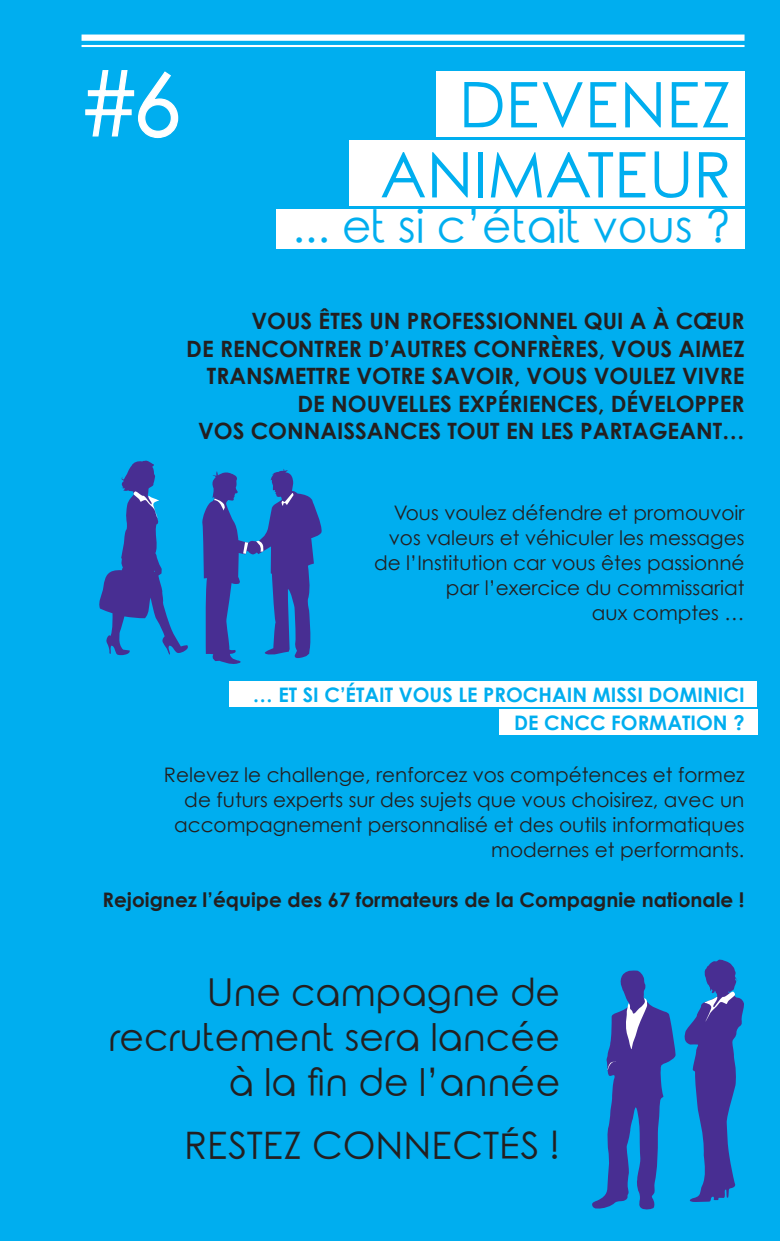
<style>
.page{position:relative;width:780px;height:1241px;background:#fff}
.page>*{position:absolute;margin:0;border:0;box-sizing:border-box;transform-origin:0 0}
.t1{font:87.5px "Rounded Elegance";color:#fff}
.t2{font:62.5px/70px "Rounded Elegance";color:#00aeef;text-align:right}
.t3{font:45px "Rounded Elegance";color:#00aeef}
.t4{font:37.5px/45px "Rounded Elegance";color:#231f20;text-align:right}
.t5{font:700 22.5px/27.5px "Century Gothic";color:#231f20;text-align:right}
.t6{font:20px/25px "Century Gothic";color:#231f20;text-align:right}
.t7{font:700 20px/27.5px "Century Gothic";color:#00aeef;text-align:right}
.t8{font:700 20px "Century Gothic";color:#231f20}
</style>
<div class="page">
<div style="left:0;top:0;width:780px;height:1240px;background:#00aeef"></div>
<svg style="left:85px;top:70px;width:94px;height:69px"></svg>
<div style="left:81px;top:35px;width:663px;height:6px;background:#fff"></div>
<hr style="left:81px;top:45px;width:663px;height:2px;background:#fff">
<div style="left:229px;top:681px;width:528px;height:25px;background:#fff"></div>
<div style="left:499px;top:709px;width:258px;height:26px;background:#fff"></div>
<div style="left:436px;top:71px;width:308px;height:66px;background:#fff"></div>
<div style="left:349px;top:140px;width:395px;height:66px;background:#fff"></div>
<div style="left:276px;top:209px;width:468px;height:40px;background:#fff"></div>
<svg style="left:202px;top:469px;width:120px;height:195px"></svg>
<svg style="left:99px;top:460px;width:89px;height:196px"></svg>
<svg style="left:592px;top:970px;width:83px;height:240px"></svg>
<svg style="left:684px;top:959px;width:60px;height:242px"></svg>
<h1 class="t1" style="left:78px;top:55px;width:105px">#6</h1>
<h2 class="t2" style="left:380px;top:78px;width:353px">DEVENEZ<br>ANIMATEUR</h2>
<h3 class="t3" style="left:292px;top:201px;width:440px">... et si c’était vous ?</h3>
<p class="t5" style="left:186px;top:307px;width:560px">VOUS ÊTES UN PROFESSIONNEL QUI A À CŒUR<br>DE RENCONTRER D’AUTRES CONFRÈRES, VOUS AIMEZ TRANSMETTRE VOTRE SAVOIR, VOUS VOULEZ VIVRE DE NOUVELLES EXPÉRIENCES, DÉVELOPPER<br>VOS CONNAISSANCES TOUT EN LES PARTAGEANT…</p>
<p class="t6" style="left:374px;top:499px;width:372px">Vous voulez défendre et promouvoir vos valeurs et véhiculer les messages de l’Institution car vous êtes passionné par l’exercice du commissariat<br>aux comptes …</p>
<p class="t7" style="left:253px;top:680px;width:493px">… ET SI C’ÉTAIT VOUS LE PROCHAIN MISSI DOMINICI<br>DE CNCC FORMATION ?</p>
<p class="t6" style="left:164px;top:762px;width:582px">Relevez le challenge, renforcez vos compétences et formez de futurs experts sur des sujets que vous choisirez, avec un accompagnement personnalisé et des outils informatiques modernes et performants.</p>
<p class="t8" style="left:102px;top:887px;width:643px">Rejoignez l’équipe des 67 formateurs de la Compagnie nationale !</p>
<h3 class="t4" style="left:109px;top:975px;width:453px">Une campagne de recrutement sera lancée à la fin de l’année</h3>
<h3 class="t4" style="left:184px;top:1127px;width:377px">RESTEZ CONNECTÉS !</h3>
</div>
